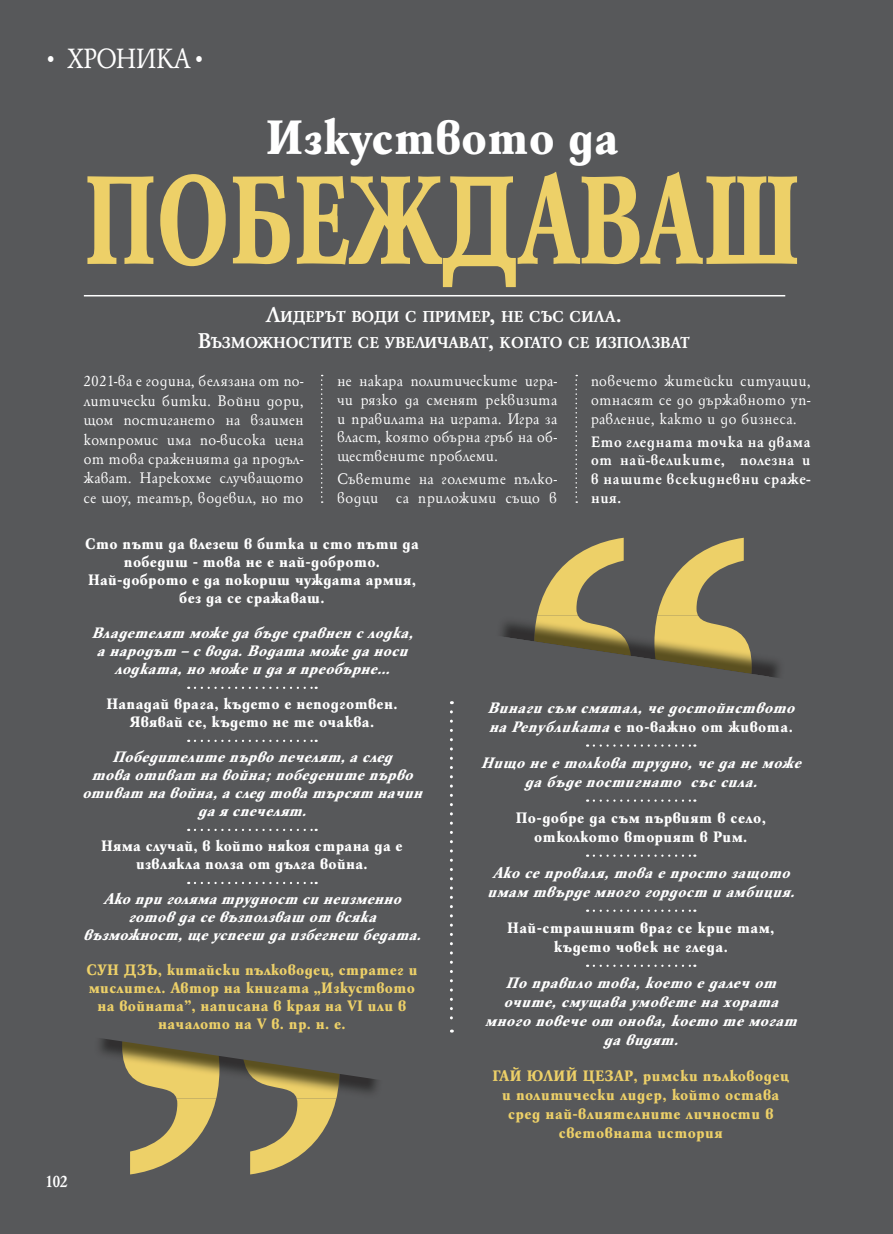
<style>
.page{position:relative;width:893px;height:1234px;background:#fff}
.page>*{position:absolute;margin:0;border:0;box-sizing:border-box;transform-origin:0 0}
.t1{font:900 637.8px "HS Garamond Bg";color:#edd068;scale:.89 1}
.t2{font:900 136.8px "HS Garamond Bg";color:#edd068;scale:.71 1}
.t3{font:900 52.5px "HS Garamond Bg";color:#fff;scale:.95 1}
.t4{font:30px "HS Garamond Bg Exp";color:#fff;scale:.9 1}
.t5{font:700 23.25px/26.5px "HS Garamond Bg Exp";color:#fff;text-align:center}
.t6{font:700 18px "HS Garamond Bg";color:#fff;scale:.9 1}
.t7{font:italic 900 16.5px/18px "HS Garamond Bg";letter-spacing:.02em;color:#fff;text-align:center;scale:.95 1}
.t8{font:16.5px/18.8px "HS Garamond Bg";letter-spacing:.04em;color:#fff;text-align:justify;scale:.95 1}
.t9{font:900 16.5px/18px "HS Garamond Bg";letter-spacing:.02em;color:#fff;text-align:center;scale:.95 1}
.t10{font:900 16.5px/18px "HS Garamond Bg";letter-spacing:.02em;color:#edd068;text-align:center;scale:.95 1}
.t11{font:700 16.5px/18.8px "HS Garamond Bg";letter-spacing:.05em;color:#fff;text-align:justify;scale:.95 1}
.s1{font-family:"Helen Bg";font-style:italic;font-size:36px}
.s2{font-style:normal}
</style>
<div class="page">
<div style="left:0;top:0;width:893px;height:1233px;background:#57585a"></div>
<img style="left:163px;top:1089px;width:175px;height:9px">
<svg style="left:100px;top:1030px;width:354px;height:59px"></svg>
<hr style="left:84px;top:295px;width:701px;height:1px;background:#fff">
<svg style="left:321px;top:374px;width:2px;height:128px"></svg>
<svg style="left:575px;top:374px;width:2px;height:128px"></svg>
<img style="left:536px;top:615px;width:171px;height:7px">
<svg style="left:450px;top:622px;width:329px;height:180px"></svg>
<svg style="left:195px;top:686px;width:122px;height:2px"></svg>
<svg style="left:195px;top:739px;width:122px;height:2px"></svg>
<svg style="left:195px;top:828px;width:122px;height:2px"></svg>
<svg style="left:195px;top:881px;width:122px;height:2px"></svg>
<svg style="left:594px;top:744px;width:101px;height:2px"></svg>
<svg style="left:594px;top:799px;width:101px;height:2px"></svg>
<svg style="left:594px;top:854px;width:101px;height:2px"></svg>
<svg style="left:594px;top:909px;width:101px;height:2px"></svg>
<svg style="left:594px;top:964px;width:101px;height:2px"></svg>
<svg style="left:450px;top:711px;width:3px;height:321px"></svg>
<p class="t4" style="left:43px;top:40px;width:185px"><span class="s1">•</span> ХРОНИКА<span class="s1">•</span></p>
<p class="t3" style="left:266px;top:105px;width:373px">Изкуството да</p>
<p class="t2" style="left:84px;top:137px;width:1012px">ПОБЕЖДАВАШ</p>
<p class="t5" style="left:198px;top:300px;width:493px">Лидерът води с пример, не със сила.<br>Възможностите се увеличават, когато се използват</p>
<p class="t6" style="left:45px;top:1169px;width:26px">102</p>
<p class="t8" style="left:84px;top:371px;width:233px;line-height:19.4px">2021-ва е година, белязана от по&shy;литически битки. Войни дори, щом постигането на взаимен компромис има по-висока цена от това сраженията да продъл&shy;жават. Нарекохме случващото се шоу, театър, водевил, но то</p>
<p class="t8" style="left:337px;top:371px;width:233px">не накара политическите игра&shy;чи рязко да сменят реквизита и правилата на играта. Игра за власт, която обърна гръб на об&shy;ществените проблеми.</p>
<p class="t8" style="left:337px;top:469px;width:233px">Съветите на големите пълко&shy;водци са приложими също в</p>
<p class="t8" style="left:591px;top:371px;width:233px">повечето житейски ситуации, отнасят се до държавното уп&shy;равление, както и до бизнеса.</p>
<p class="t11" style="left:591px;top:431px;width:233px">Ето гледната точка на двама от най-великите, полезна и в нашите всекидневни сраже&shy;ния.</p>
<p class="t9" style="left:85px;top:534px;width:353px">Сто пъти да влезеш в битка и сто пъти да победиш - това не е най-доброто.<br>Най-доброто е да покориш чуждата армия, без да се сражаваш.</p>
<p class="t7" style="left:91px;top:623px;width:339px">Владетелят може да бъде сравнен с лодка, а народът – с вода. Водата може да носи лод ката, но може и да я преобърне…</p>
<p class="t9" style="left:106px;top:694px;width:308px">Нападай врага, където е неподготвен.<br>Явявай се, където не те очаква.</p>
<p class="t7" style="left:82px;top:747px;width:362px">Побед ителите пър во печелят, а след<br>това отиват на война; побед ените първо отиват на война, а след това търсят начин да я спечелят.</p>
<p class="t9" style="left:101px;top:836px;width:319px">Няма случай, в който някоя страна да е извлякла полза от дълга война.</p>
<p class="t7" style="left:83px;top:889px;width:359px">Ако при голяма труд ност си неизменно готов да се възползваш от всяка възможност, ще успееш да избегнеш бедата.</p>
<p class="t10" style="left:86px;top:960px;width:350px">СУН ДЗЪ, китайски пълководец, стратег и мислител. Автор на книгата „Изкуството на войната”, написана в края на VI или в началото на V в. пр. н. е.</p>
<p class="t1" style="left:361px;top:1348px;width:289px;rotate:-180deg">“</p>
<p class="t1" style="left:513px;top:363px;width:289px">“</p>
<p class="t7" style="left:487px;top:697px;width:327px;line-height:19px;text-align:left">Винаги съм смятал, че достойнството на Републиката <span class="s2">е по-важно от живота.</span></p>
<p class="t7" style="left:481px;top:752px;width:341px;line-height:19px">Нищо не е толкова труд но, че д а не може да бъде постигнато със сила.</p>
<p class="t9" style="left:516px;top:807px;width:265px;line-height:19px">По-добре да съм първият в село, отколкото вторият в Рим.</p>
<p class="t7" style="left:487px;top:862px;width:328px;line-height:19px;text-align:left">Ако се проваля, това е просто защото имам твърде много гордост и амбиция.</p>
<p class="t9" style="left:507px;top:917px;width:283px;line-height:19px">Най-страшният враг се крие там, където човек не гледа.</p>
<p class="t7" style="left:485px;top:972px;width:332px;line-height:19px">По правило това, което е д алеч от очите, смущава умовете на хората много повече от онова, което те могат да видят.</p>
<p class="t10" style="left:493px;top:1065px;width:313px;line-height:19px">ГАЙ ЮЛИЙ ЦЕЗАР, римски пълководец и политически лидер, който остава сред най-влиятелните личности в световната история</p>
</div>
